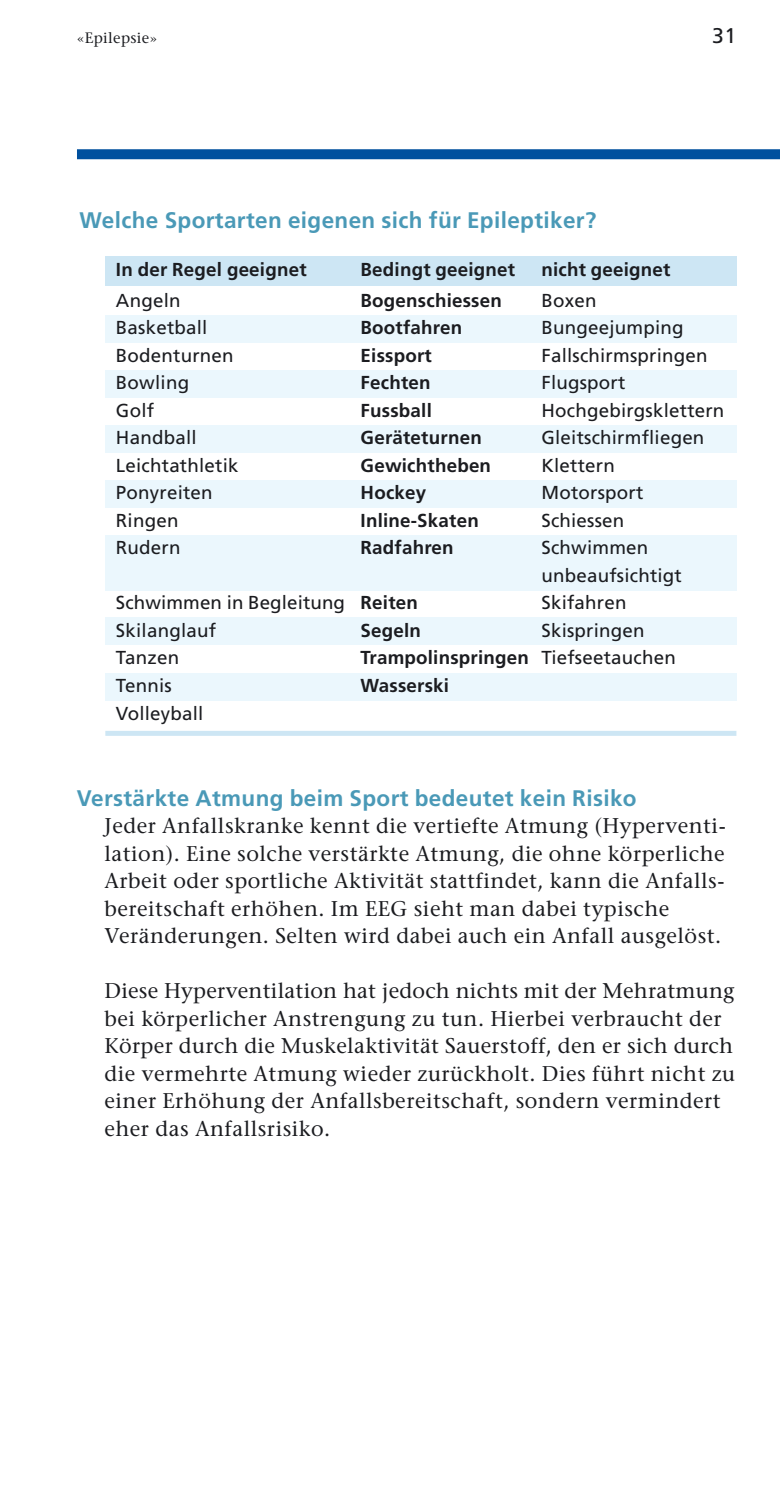
<style>
.page{position:relative;width:780px;height:1489px;background:#fff}
.page>*{position:absolute;margin:0;border:0;box-sizing:border-box;transform-origin:0 0}
.t1{font:700 22.5px "Frutiger";letter-spacing:.015em;color:#4a99b7}
.t2{font:21.25px/27.5px "Stone Serif";letter-spacing:.025em;color:#1b1c20}
.t3{font:21.25px "Frutiger";color:#1b1c20}
.t4{font:18.75px/27.5px "Frutiger";letter-spacing:.01em;color:#1b1c20}
.t5{font:700 18.75px "Frutiger";letter-spacing:.01em;color:#1b1c20}
.t6{font:15px "Stone Serif";letter-spacing:.025em;color:#1b1c20}
.s1{font-weight:700}
.s2{font-weight:400}
</style>
<div class="page">
<div style="left:77px;top:149px;width:702px;height:10px;background:#00509e"></div>
<div style="left:105px;top:315px;width:631px;height:27px;background:#ebf7fd"></div>
<div style="left:105px;top:370px;width:631px;height:27px;background:#ebf7fd"></div>
<div style="left:105px;top:425px;width:631px;height:27px;background:#ebf7fd"></div>
<div style="left:105px;top:480px;width:631px;height:27px;background:#ebf7fd"></div>
<div style="left:105px;top:535px;width:631px;height:55px;background:#ebf7fd"></div>
<div style="left:105px;top:617px;width:631px;height:28px;background:#ebf7fd"></div>
<div style="left:105px;top:672px;width:631px;height:28px;background:#ebf7fd"></div>
<div style="left:105px;top:256px;width:631px;height:30px;background:#cde6f4"></div>
<div style="left:105px;top:730px;width:631px;height:5px;background:#cde6f4"></div>
<p class="t6" style="left:77px;top:32px;width:82px">«Epilepsie»</p>
<p class="t3" style="left:712px;top:27px;width:26px">31</p>
<p class="t1" style="left:79px;top:211px;width:518px">Welche Sportarten eigenen sich für Epileptiker?</p>
<p class="t5" style="left:116px;top:262px;width:192px">In der Regel geeignet</p>
<p class="t5" style="left:360px;top:262px;width:156px">Bedingt geeignet</p>
<p class="t5" style="left:541px;top:262px;width:131px">nicht geeignet</p>
<p class="t4" style="left:116px;top:288px;width:66px">Angeln</p>
<p class="t5" style="left:360px;top:293px;width:143px">Bogenschiessen</p>
<p class="t4" style="left:541px;top:288px;width:56px">Boxen</p>
<p class="t4" style="left:116px;top:315px;width:93px">Basketball</p>
<p class="t5" style="left:360px;top:320px;width:103px">Bootfahren</p>
<p class="t4" style="left:541px;top:315px;width:144px">Bungeejumping</p>
<p class="t4" style="left:116px;top:343px;width:119px">Bodenturnen</p>
<p class="t5" style="left:360px;top:348px;width:73px">Eissport</p>
<p class="t4" style="left:541px;top:343px;width:168px">Fallschirmspringen</p>
<p class="t4" style="left:116px;top:370px;width:75px">Bowling</p>
<p class="t5" style="left:360px;top:375px;width:71px">Fechten</p>
<p class="t4" style="left:541px;top:370px;width:85px">Flugsport</p>
<p class="t4" style="left:116px;top:398px;width:40px">Golf</p>
<p class="t5" style="left:360px;top:403px;width:73px">Fussball</p>
<p class="t4" style="left:541px;top:398px;width:184px">Hochgebirgsklettern</p>
<p class="t4" style="left:116px;top:425px;width:82px">Handball</p>
<p class="t5" style="left:360px;top:430px;width:123px">Geräteturnen</p>
<p class="t4" style="left:541px;top:425px;width:164px">Gleitschirmfliegen</p>
<p class="t4" style="left:116px;top:453px;width:124px">Leichtathletik</p>
<p class="t5" style="left:360px;top:458px;width:132px">Gewichtheben</p>
<p class="t4" style="left:541px;top:453px;width:75px">Klettern</p>
<p class="t4" style="left:116px;top:480px;width:98px">Ponyreiten</p>
<p class="t5" style="left:360px;top:485px;width:67px">Hockey</p>
<p class="t4" style="left:541px;top:480px;width:103px">Motorsport</p>
<p class="t4" style="left:116px;top:508px;width:64px">Ringen</p>
<p class="t5" style="left:360px;top:513px;width:120px">Inline-Skaten</p>
<p class="t4" style="left:541px;top:508px;width:84px">Schiessen</p>
<p class="t4" style="left:116px;top:535px;width:66px">Rudern</p>
<p class="t5" style="left:360px;top:540px;width:95px">Radfahren</p>
<p class="t4" style="left:541px;top:535px;width:142px">Schwimmen unbeaufsichtigt</p>
<p class="t4" style="left:116px;top:590px;width:303px">Schwimmen in Begleitung <span class="s1">Reiten</span></p>
<p class="t4" style="left:541px;top:590px;width:87px">Skifahren</p>
<p class="t4" style="left:116px;top:618px;width:102px">Skilanglauf</p>
<p class="t5" style="left:360px;top:623px;width:62px">Segeln</p>
<p class="t4" style="left:541px;top:618px;width:105px">Skispringen</p>
<p class="t4" style="left:116px;top:645px;width:65px">Tanzen</p>
<p class="t5" style="left:360px;top:650px;width:317px">Trampolinspringen <span class="s2">Tiefseetauchen</span></p>
<p class="t4" style="left:116px;top:673px;width:57px">Tennis</p>
<p class="t5" style="left:360px;top:678px;width:90px">Wasserski</p>
<p class="t4" style="left:116px;top:700px;width:89px">Volleyball</p>
<p class="t1" style="left:77px;top:788px;width:561px">Verstärkte Atmung beim Sport bedeutet kein Risiko</p>
<p class="t2" style="left:104px;top:814px;width:622px">Jeder Anfallskranke kennt die vertiefte Atmung (Hyperventi&shy;lation). Eine solche verstärkte Atmung, die ohne körperliche Arbeit oder sportliche Aktivität stattfindet, kann die Anfalls&shy;bereitschaft erhöhen. Im EEG sieht man dabei typische Veränderungen. Selten wird dabei auch ein Anfall ausgelöst.</p>
<p class="t2" style="left:104px;top:979px;width:632px">Diese Hyperventilation hat jedoch nichts mit der Mehratmung bei körperlicher Anstrengung zu tun. Hierbei verbraucht der Körper durch die Muskelaktivität Sauerstoff, den er sich durch die vermehrte Atmung wieder zurückholt. Dies führt nicht zu einer Erhöhung der Anfallsbereitschaft, sondern vermindert eher das Anfallsrisiko.</p>
</div>
